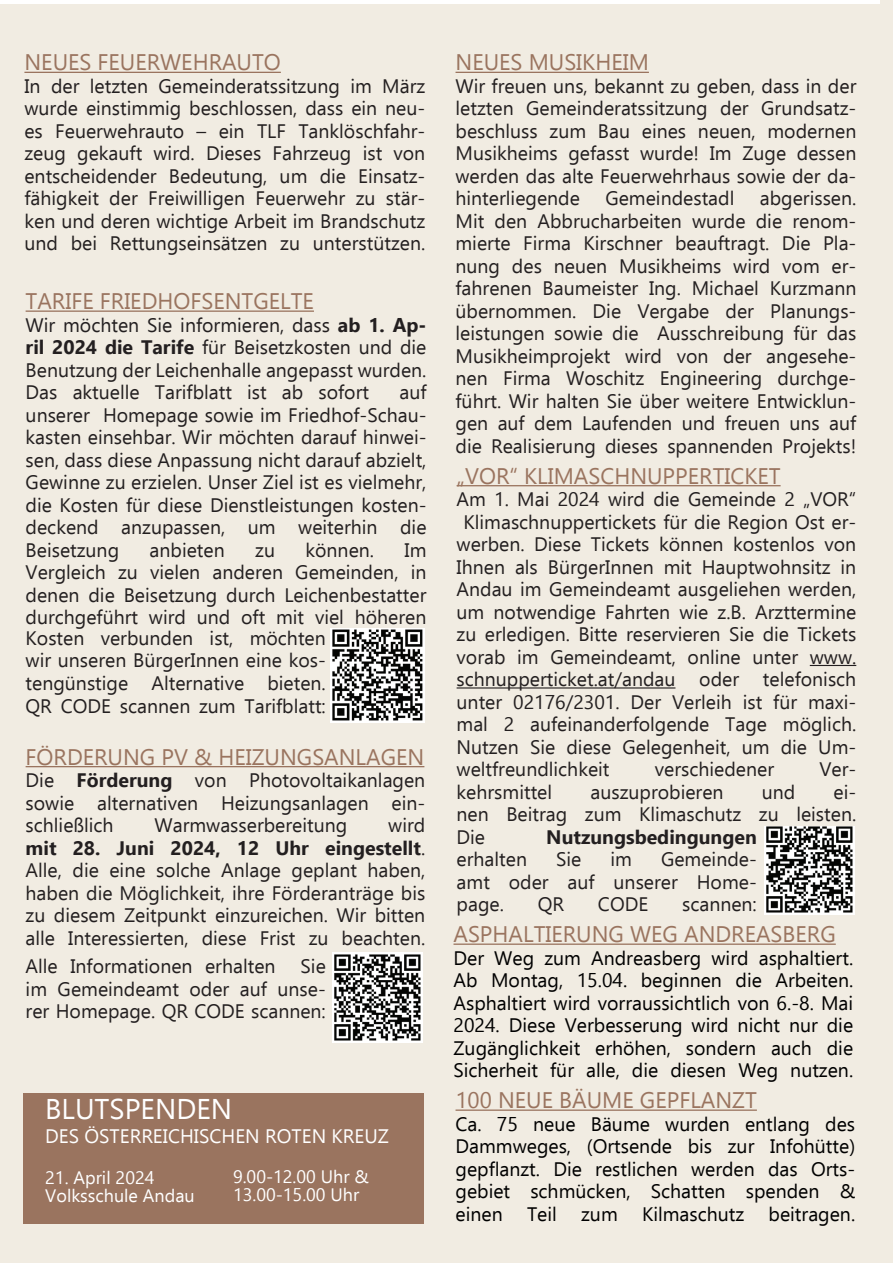
<style>
.page{position:relative;width:893px;height:1263px;background:#fff}
.page>*{position:absolute;margin:0;border:0;box-sizing:border-box;transform-origin:0 0}
.t1{font:28.5px "Ebrima";color:#fff}
.t2{font:22.5px "Ebrima";color:#9a745f}
.t3{font:19.5px/22.5px "Ebrima";color:#231f20;text-align:justify}
.t4{font:19.5px/22.5px "Ebrima";color:#000;text-align:justify}
.t5{font:19.5px "Ebrima";color:#fff}
.t6{font:700 19.5px "Ebrima";color:#231f20}
.t7{font:18px/18px "Ebrima";color:#fff}
.s1{font-weight:700}
</style>
<div class="page">
<div style="left:0;top:4px;width:893px;height:1259px;background:#f1ece2"></div>
<hr style="left:26px;top:310px;width:288px;height:2px;background:#9a745f">
<div style="left:880px;top:0;width:13px;height:1263px;background:#f1ece2"></div>
<hr style="left:455px;top:72px;width:194px;height:1px;background:#9a745f">
<hr style="left:26px;top:766px;width:398px;height:1px;background:#9a745f">
<hr style="left:24px;top:72px;width:257px;height:1px;background:#9a745f">
<hr style="left:457px;top:485px;width:324px;height:1px;background:#9a745f">
<hr style="left:810px;top:665px;width:46px;height:1px;background:#231f20">
<hr style="left:457px;top:687px;width:218px;height:1px;background:#231f20">
<hr style="left:453px;top:943px;width:383px;height:2px;background:#9a745f">
<img style="left:333px;top:953px;width:90px;height:90px">
<img style="left:330px;top:629px;width:95px;height:93px">
<img style="left:764px;top:826px;width:90px;height:89px">
<hr style="left:455px;top:1109px;width:302px;height:2px;background:#9a745f">
<div style="left:23px;top:1093px;width:401px;height:131px;background:#9a745f"></div>
<p class="t2" style="left:24px;top:46px;width:172px">NEUES FEUERWEHRA</p>
<p class="t2" style="left:237px;top:46px;width:44px">UTO</p>
<p class="t3" style="left:24px;top:74px;width:402px">In der letzten Gemeinderatssitzung im März wurde einstimmig beschlossen, dass ein neu&shy;es Feuerwehrauto – ein TLF Tanklöschfahr&shy;zeug gekauft wird. Dieses Fahrzeug ist von entscheidender Bedeutung, um die Einsatz&shy;fähigkeit der Freiwilligen Feuerwehr zu stär&shy;ken und deren wichtige Arbeit im Brandschutz und bei Rettungseinsätzen zu unterstützen.</p>
<p class="t2" style="left:26px;top:285px;width:290px">Tarife Friedhofsentgelte</p>
<p class="t3" style="left:26px;top:313px;width:402px">Wir möchten Sie informieren, dass <span class="s1">ab 1. Ap&shy;ril 2024 die Tarife</span> für Beisetzkosten und die Benutzung der Leichenhalle angepasst wurden.<br>Das aktuelle Tarifblatt ist ab sofort</p>
<p class="t3" style="left:26px;top:380px;width:403px;text-indent:374px">auf unserer Homepage sowie im Friedhof-Schau&shy;kasten einsehbar. Wir möchten darauf hinwei&shy;sen, dass diese Anpassung nicht darauf abzielt, Gewinne zu erzielen. Unser Ziel ist es vielmehr, die Kosten für diese Dienstleistungen kosten&shy;deckend anzupassen, um weiterhin die Beisetzung</p>
<p class="t3" style="left:150px;top:538px;width:77px">anbieten</p>
<p class="t3" style="left:255px;top:538px;width:21px">zu</p>
<p class="t3" style="left:305px;top:538px;width:70px">können.</p>
<p class="t3" style="left:26px;top:538px;width:402px;text-indent:379px">Im Vergleich zu vielen anderen Gemeinden, in denen die Beisetzung durch Leichenbestatter durchgeführt wird und oft mit viel höheren</p>
<p class="t3" style="left:26px;top:626px;width:302px">Kosten verbunden ist, möchten wir unseren BürgerInnen eine kos&shy;tengünstige Alternative bieten.<br>QR CODE</p>
<p class="t3" style="left:120px;top:694px;width:208px">scannen zum Tarifblatt:</p>
<p class="t2" style="left:26px;top:740px;width:400px">Förderu ng PV &amp; H eizu ngsanlagen</p>
<p class="t3" style="left:26px;top:768px;width:401px">Die <span class="s1">Förderung</span> von Photovoltaikanlagen sowie alternativen Heizungsanlagen ein&shy;schließlich</p>
<p class="t3" style="left:26px;top:813px;width:401px;text-indent:363px">wird <span class="s1">mit 28. Juni 2024, 12 Uhr eingestellt</span>.<br>Alle, die eine solche Anlage geplant haben, haben die Möglichkeit, ihre Förderanträge bis zu diesem Zeitpunkt einzureichen. Wir bitten alle Interessierten, diese Frist zu beachten.</p>
<p class="t3" style="left:155px;top:813px;width:194px">Warmwasserbereitung</p>
<p class="t3" style="left:26px;top:954px;width:251px">Alle Informationen erhalten</p>
<p class="t3" style="left:26px;top:954px;width:302px;text-indent:275px">Sie im Gemeindeamt oder auf unse&shy;rer Homepage. QR CODE</p>
<p class="t3" style="left:251px;top:999px;width:76px">scannen:</p>
<h1 class="t1" style="left:45px;top:1088px;width:114px">BLUTSPENDEN</h1>
<p class="t5" style="left:45px;top:1121px;width:332px">des Österreic hisc hen Roten Kreuz</p>
<p class="t7" style="left:45px;top:1168px;width:151px">21. April 2024<br>Volksschule Andau</p>
<p class="t7" style="left:233px;top:1167px;width:138px">9.00-12.00 Uhr &amp;<br>13.00-15.00 Uhr</p>
<p class="t2" style="left:455px;top:46px;width:195px">NEUES MUSIKHEIM</p>
<p class="t3" style="left:455px;top:74px;width:402px">Wir freuen uns, bekannt zu geben, dass in der letzten Gemeinderatssitzung der Grundsatz&shy;beschluss zum Bau eines neuen, modernen Musikheims gefasst wurde! Im Zuge dessen werden das alte Feuerwehrhaus sowie der da&shy;hinterliegende</p>
<p class="t3" style="left:455px;top:187px;width:403px;text-indent:304px">abgerissen.<br>Mit den Abbrucharbeiten wurde die renom&shy;mierte Firma Kirschner beauftragt. Die Pla&shy;nung des neuen Musikheims wird vom er&shy;fahrenen Baumeister Ing. Michael Kurzmann übernommen. Die Vergabe der Planungs&shy;leistungen sowie die Ausschreibung für das Musikheimprojekt wird von der angesehe&shy;nen Firma Woschitz Engineering durchge&shy;führt. Wir halten Sie über weitere Entwicklun&shy;gen auf dem Laufenden und freuen uns auf die Realisierung dieses spannenden Projekts!</p>
<p class="t3" style="left:605px;top:187px;width:131px">Gemeindestadl</p>
<p class="t2" style="left:457px;top:459px;width:325px">„VOR“ KLIMASCHN UPPERTICKET</p>
<p class="t3" style="left:457px;top:487px;width:401px">Am 1. Mai 2024 wird die Gemeinde 2 „VOR“</p>
<p class="t3" style="left:463px;top:510px;width:394px">Klimaschnuppertickets für die Region Ost er-</p>
<p class="t3" style="left:457px;top:532px;width:401px">werben. Diese Tickets können kostenlos von</p>
<p class="t3" style="left:457px;top:555px;width:401px">Ihnen als BürgerInnen mit Hauptwohnsitz in</p>
<p class="t3" style="left:457px;top:577px;width:401px">Andau im Gemeindeamt ausgeliehen werden,</p>
<p class="t3" style="left:457px;top:600px;width:401px">um notwendige Fahrten wie z.B. Arzttermine</p>
<p class="t3" style="left:457px;top:622px;width:401px">zu erledigen. Bitte reservieren Sie die Tickets</p>
<p class="t3" style="left:457px;top:645px;width:401px">vorab im Gemeindeamt, online unter www.</p>
<p class="t3" style="left:457px;top:667px;width:401px">schnupperticket.at/andau oder telefonisch</p>
<p class="t3" style="left:457px;top:690px;width:401px">unter 02176/2301. Der Verleih ist für maxi-</p>
<p class="t3" style="left:457px;top:712px;width:401px">mal 2 aufeinanderfolgende Tage möglich.</p>
<p class="t3" style="left:457px;top:735px;width:401px">N utzen Sie diese Gelegenheit, um die Um-</p>
<p class="t3" style="left:457px;top:757px;width:154px">weltfreundlichkeit</p>
<p class="t3" style="left:655px;top:757px;width:121px">verschiedener</p>
<p class="t3" style="left:819px;top:757px;width:38px">Ver-</p>
<p class="t3" style="left:457px;top:780px;width:97px">kehrsmittel</p>
<p class="t3" style="left:590px;top:780px;width:135px">auszuprobieren</p>
<p class="t3" style="left:762px;top:780px;width:35px">und</p>
<p class="t3" style="left:457px;top:780px;width:401px;text-align:right">ei-<br>nen Beitrag zum Klimaschutz zu leisten.</p>
<p class="t3" style="left:457px;top:825px;width:30px">Die</p>
<p class="t6" style="left:546px;top:821px;width:212px">Nutzungsbedingungen</p>
<p class="t3" style="left:457px;top:847px;width:72px">erhalten</p>
<p class="t3" style="left:556px;top:847px;width:27px">Sie</p>
<p class="t3" style="left:610px;top:847px;width:23px">im</p>
<p class="t3" style="left:457px;top:847px;width:302px;text-indent:204px">Gemeinde&shy;amt oder auf unserer Home&shy;page.</p>
<p class="t3" style="left:538px;top:892px;width:26px">QR</p>
<p class="t3" style="left:598px;top:892px;width:26px">CODE</p>
<p class="t3" style="left:682px;top:892px;width:76px">scannen:</p>
<p class="t2" style="left:453px;top:917px;width:53px">ASPHAL</p>
<p class="t2" style="left:534px;top:917px;width:166px">TIERUNG WEG ANDREAS</p>
<p class="t2" style="left:783px;top:917px;width:27px">BERG</p>
<p class="t4" style="left:453px;top:946px;width:401px">Der Weg zum Andreasberg wird asphaltiert.<br>Ab Montag, 15.04. beginnen die Arbeiten.<br>Asphaltiert wird vorraussichtlich von 6.-8. Mai 2024. Diese Verbesserung wird nicht nur die Zugänglichkeit erhöhen, sondern auch die Sicherheit für alle, die diesen Weg nutzen.</p>
<p class="t2" style="left:455px;top:1083px;width:290px">100 neu e Bäum e gepflanzt</p>
<p class="t4" style="left:455px;top:1112px;width:401px">Ca. 75 neue Bäume wurden entlang des Dammweges, (Ortsende bis zur Infohütte) gepflanzt. Die restlichen werden das Orts&shy;gebiet schmücken, Schatten spenden &amp; einen Teil zum Kilmaschutz beitragen.</p>
</div>
